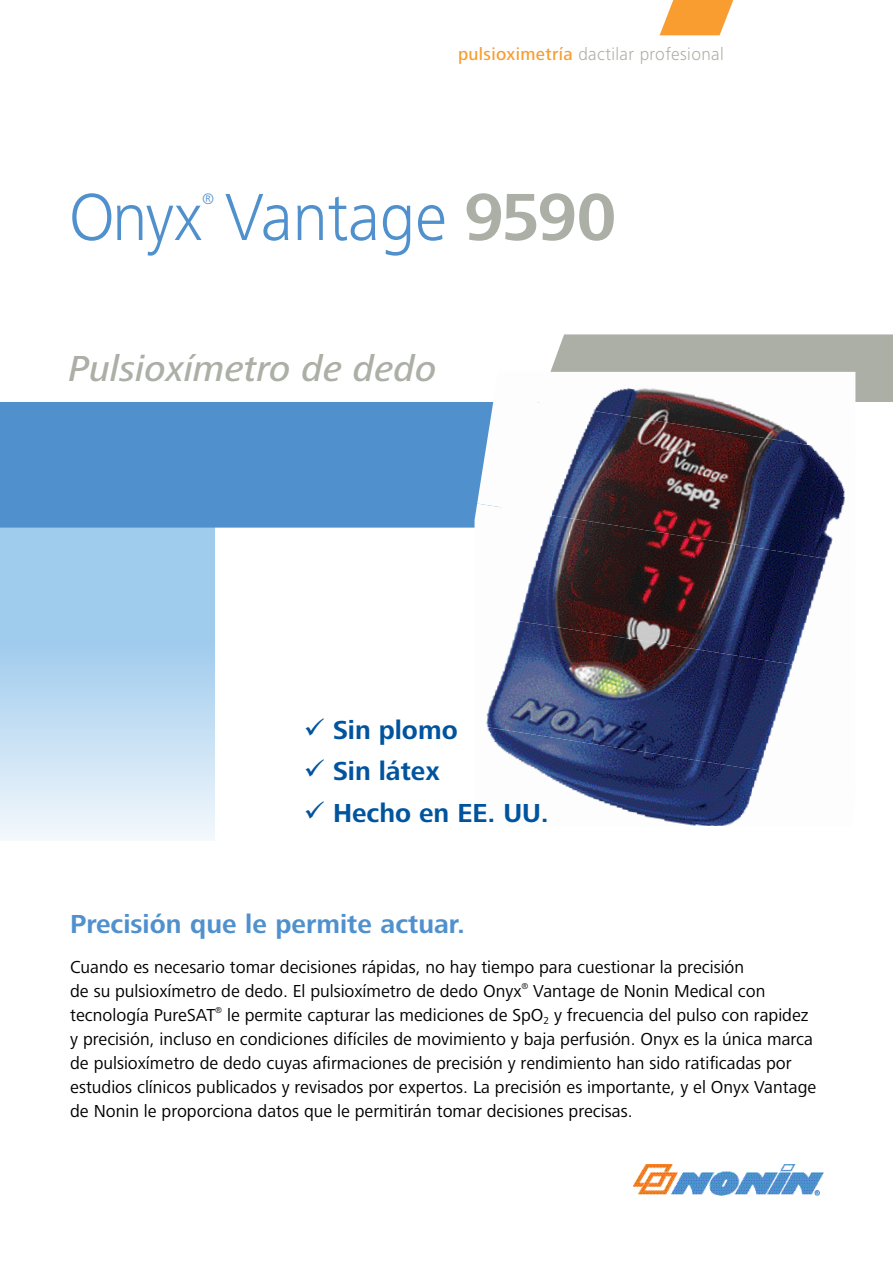
<style>
.page{position:relative;width:893px;height:1263px;background:#fff}
.page>*{position:absolute;margin:0;border:0;box-sizing:border-box;transform-origin:0 0}
.t1{font:300 69px "Frutiger Next LT";letter-spacing:-.005em;color:#5091cd}
.t2{font:italic 500 37.5px "Frutiger Next LT";color:#acafa6}
.t3{font:700 27px "Frutiger Next LT";color:#00549e}
.t4{font:700 27px "Frutiger Next LT";color:#5091cd}
.t5{font:18px/24px "Frutiger Next LT";color:#000}
.t6{font:300 18px "Frutiger Next LT";letter-spacing:.02em;color:#acafa6}
.t7{font:300 15.75px "Frutiger Next LT";color:#5091cd}
.s1{font-weight:500;color:#f99d31}
.s2{font-weight:700;color:#acafa6}
</style>
<div class="page">
<svg style="left:0;top:528px;width:215px;height:312px"></svg>
<div style="left:550px;top:334px;width:343px;height:68px;background:#acafa6"></div>
<svg style="left:660px;top:0;width:74px;height:35px"></svg>
<div style="left:0;top:402px;width:477px;height:126px;background:#5091cd"></div>
<img style="left:634px;top:1164px;width:190px;height:32px">
<img style="left:550px;top:372px;width:305px;height:23px">
<img style="left:477px;top:395px;width:378px;height:108px">
<img style="left:474px;top:503px;width:371px;height:111px">
<img style="left:486px;top:614px;width:323px;height:111px">
<img style="left:487px;top:725px;width:287px;height:101px">
<p class="t6" style="left:458px;top:44px;width:267px"><span class="s1">pulsioximetría</span> dactilar profesional</p>
<h1 class="t1" style="left:69px;top:179px;width:549px">Onyx Vantage <span class="s2">9590</span></h1>
<p class="t7" style="left:202px;top:190px;width:14px">®</p>
<h2 class="t2" style="left:69px;top:348px;width:370px">Pulsioxímetro de dedo</h2>
<h3 class="t3" style="left:304px;top:715px;width:155px">✓ Sin plomo</h3>
<h3 class="t3" style="left:304px;top:756px;width:137px">✓ Sin látex</h3>
<h3 class="t3" style="left:304px;top:798px;width:247px">✓ Hecho en EE. UU.</h3>
<h3 class="t4" style="left:70px;top:909px;width:396px">Precisión que le permite actuar.</h3>
<p class="t5" style="left:70px;top:955px;width:748px">Cuando es necesario tomar decisiones rápidas, no hay tiempo para cuestionar la precisión<br>de su pulsioxímetro de dedo. El pulsioxímetro de dedo Onyx<sup>®</sup> Vantage de Nonin Medical con tecnología PureSAT<sup>®</sup> le permite capturar las mediciones de SpO<sub>2</sub> y frecuencia del pulso con rapidez y precisión, incluso en condiciones difíciles de movimiento y baja perfusión. Onyx es la única marca de pulsioxímetro de dedo cuyas afirmaciones de precisión y rendimiento han sido ratificadas por estudios clínicos publicados y revisados por expertos. La precisión es importante, y el Onyx Vantage de Nonin le proporciona datos que le permitirán tomar decisiones precisas.</p>
</div>
